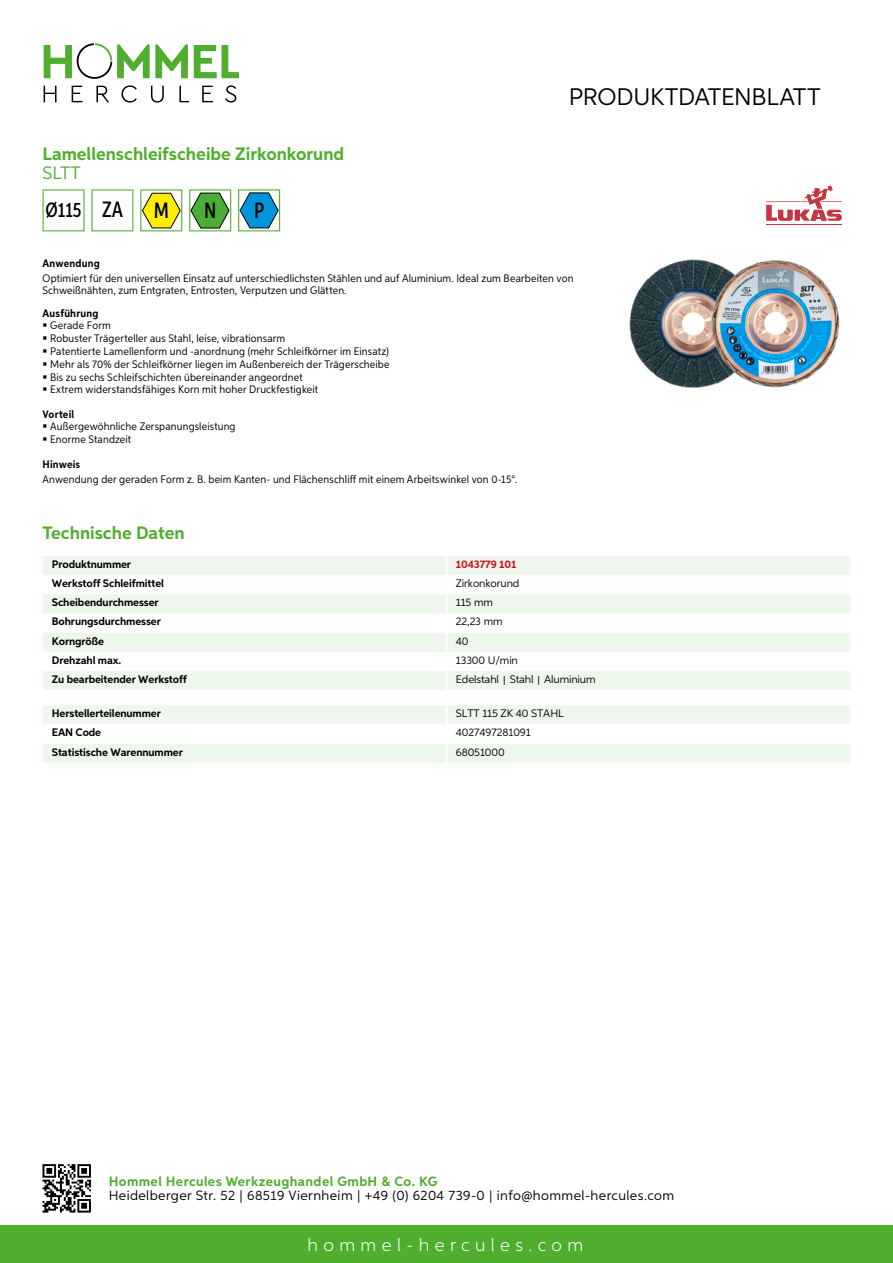
<style>
.page{position:relative;width:893px;height:1263px;background:#fff}
.page>*{position:absolute;margin:0;border:0;box-sizing:border-box;transform-origin:0 0}
.t1{font:24px "Aspira";letter-spacing:-.01em;color:#000}
.t2{font:500 22.2px "Aspira XX Nar";color:#000}
.t3{font:500 20.7px "Aspira XX Nar";color:#000}
.t4{font:700 18px "Aspira";color:#50ae2f}
.t5{font:300 18px "Aspira";letter-spacing:.3em;color:#fff}
.t6{font:18px "Aspira";color:#50ae2f}
.t7{font:13.5px "Aspira";letter-spacing:.03em;color:#000}
.t8{font:700 13.5px "Aspira";letter-spacing:.03em;color:#50ae2f}
.t9{font:10.95px/12.8px "Aspira Nar";letter-spacing:.015em;color:#000}
.t10{font:700 10.95px "Aspira";letter-spacing:-.01em;color:#000}
.t11{font:10.95px "Aspira";letter-spacing:-.01em;color:#000}
.t12{font:700 10.95px "Aspira Nar";letter-spacing:.02em;color:#000}
.t13{font:700 10.95px "Aspira";letter-spacing:-.01em;color:#cd1013}
.s1{font-size:22.2px}
.s2{font-family:"Wuerth Global";font-size:10.5px}
</style>
<div class="page">
<div style="left:0;top:1226px;width:893px;height:37px;background:#50ae2f"></div>
<svg style="left:43px;top:1164px;width:48px;height:48px"></svg>
<svg style="left:194px;top:45px;width:45px;height:33px"></svg>
<svg style="left:44px;top:43px;width:144px;height:36px"></svg>
<svg style="left:44px;top:86px;width:13px;height:16px"></svg>
<svg style="left:72px;top:86px;width:10px;height:16px"></svg>
<svg style="left:96px;top:86px;width:13px;height:16px"></svg>
<svg style="left:121px;top:85px;width:16px;height:18px"></svg>
<svg style="left:151px;top:86px;width:13px;height:17px"></svg>
<svg style="left:179px;top:86px;width:10px;height:16px"></svg>
<svg style="left:202px;top:86px;width:11px;height:16px"></svg>
<svg style="left:225px;top:85px;width:11px;height:18px"></svg>
<div style="left:43px;top:556px;width:807px;height:134px;background:#eef7eb"></div>
<svg style="left:43px;top:575px;width:807px;height:96px"></svg>
<hr style="left:445px;top:556px;width:3px;height:19px;background:#fff">
<hr style="left:445px;top:575px;width:3px;height:19px;background:#fff">
<hr style="left:445px;top:594px;width:3px;height:19px;background:#fff">
<hr style="left:445px;top:613px;width:3px;height:20px;background:#fff">
<hr style="left:445px;top:633px;width:3px;height:19px;background:#fff">
<hr style="left:445px;top:652px;width:3px;height:19px;background:#fff">
<hr style="left:445px;top:671px;width:3px;height:19px;background:#fff">
<svg style="left:43px;top:705px;width:807px;height:58px"></svg>
<hr style="left:445px;top:744px;width:3px;height:19px;background:#fff">
<svg style="left:43px;top:189px;width:42px;height:42px"></svg>
<svg style="left:91px;top:189px;width:42px;height:42px"></svg>
<svg style="left:140px;top:189px;width:42px;height:42px"></svg>
<svg style="left:189px;top:189px;width:42px;height:42px"></svg>
<svg style="left:238px;top:189px;width:42px;height:42px"></svg>
<img style="left:629px;top:259px;width:211px;height:129px">
<hr style="left:766px;top:224px;width:76px;height:1px;background:#c83440">
<svg style="left:766px;top:185px;width:76px;height:36px"></svg>
<h3 class="t4" style="left:43px;top:142px;width:303px">Lamellenschleifscheibe Zirkonkorund</h3>
<h3 class="t6" style="left:43px;top:162px;width:20px">SLTT</h3>
<h3 class="t3" style="left:46px;top:197px;width:79px">Ø115 <span class="s1">ZA</span></h3>
<h2 class="t2" style="left:154px;top:197px;width:17px">M</h2>
<h2 class="t2" style="left:204px;top:197px;width:14px">N</h2>
<h2 class="t2" style="left:254px;top:197px;width:12px">P</h2>
<h1 class="t1" style="left:569px;top:82px;width:253px">Produktdatenblatt</h1>
<p class="t12" style="left:43px;top:257px;width:59px">Anwendung</p>
<p class="t9" style="left:43px;top:273px;width:532px;line-height:12px">Optimiert für den universellen Einsatz auf unterschiedlichsten Stählen und auf Aluminium. Ideal zum Bearbeiten von<br>Schweißnähten, zum Entgraten, Entrosten, Verputzen und Glätten.</p>
<p class="t12" style="left:43px;top:306px;width:58px">Ausführung</p>
<p class="t9" style="left:50px;top:319px;width:341px">Gerade Form<br>Robuster Trägerteller aus Stahl, leise, vibrationsarm<br>Patentierte Lamellenform und -anordnung (mehr Schleifkörner im Einsatz)<br>Mehr als 70% der Schleifkörner liegen im Außenbereich der Trägerscheibe Bis zu sechs Schleifschichten übereinander angeordnet<br>Extrem widerstandsfähiges Korn mit hoher Druckfestigkeit</p>
<p class="t12" style="left:43px;top:407px;width:33px">Vorteil</p>
<p class="t9" style="left:50px;top:420px;width:187px">Außergewöhnliche Zerspanungsleistung<br>Enorme Standzeit</p>
<p class="t12" style="left:43px;top:458px;width:39px">Hinweis</p>
<p class="t9" style="left:43px;top:473px;width:476px">Anwendung der geraden Form z. B. beim Kanten- und Flächenschliff mit einem Arbeitswinkel von 0-15°.</p>
<h3 class="t4" style="left:43px;top:522px;width:144px">Technische Daten</h3>
<p class="t10" style="left:52px;top:557px;width:81px">Produktnummer</p>
<p class="t13" style="left:456px;top:557px;width:62px">1043779 101</p>
<p class="t10" style="left:52px;top:577px;width:114px">Werkstoff Schleifmittel</p>
<p class="t11" style="left:456px;top:577px;width:65px">Zirkonkorund</p>
<p class="t10" style="left:52px;top:596px;width:108px">Scheibendurchmesser</p>
<p class="t11" style="left:456px;top:596px;width:39px">115 mm</p>
<p class="t10" style="left:52px;top:615px;width:111px">Bohrungsdurchmesser</p>
<p class="t11" style="left:456px;top:615px;width:48px">22,23 mm</p>
<p class="t10" style="left:52px;top:634px;width:54px">Korngröße</p>
<p class="t11" style="left:456px;top:634px;width:14px">40</p>
<p class="t10" style="left:52px;top:653px;width:71px">Drehzahl max.</p>
<p class="t11" style="left:456px;top:653px;width:64px">13300 U/min</p>
<p class="t10" style="left:52px;top:672px;width:137px">Zu bearbeitender Werkstoff</p>
<p class="t11" style="left:456px;top:672px;width:141px">Edelstahl <span class="s2">|</span> Stahl <span class="s2">|</span> Aluminium</p>
<p class="t10" style="left:52px;top:707px;width:111px">Herstellerteilenummer</p>
<p class="t11" style="left:456px;top:707px;width:13px">SLTT</p>
<p class="t11" style="left:482px;top:707px;width:82px">115 ZK 40 STAHL</p>
<p class="t10" style="left:52px;top:726px;width:51px">EAN Code</p>
<p class="t11" style="left:456px;top:726px;width:76px">4027497281091</p>
<p class="t10" style="left:52px;top:745px;width:132px">Statistische Warennummer</p>
<p class="t11" style="left:456px;top:745px;width:50px">68051000</p>
<p class="t8" style="left:109px;top:1172px;width:330px">Hommel Hercules Werkzeughandel GmbH &amp; Co. KG</p>
<p class="t7" style="left:109px;top:1187px;width:567px">Heidelberger Str. 52 | 68519 Viernheim | +49 (0) 6204 739-0 | info@hommel-hercules.com</p>
<h3 class="t5" style="left:307px;top:1234px;width:277px">hommel-hercules.com</h3>
</div>
